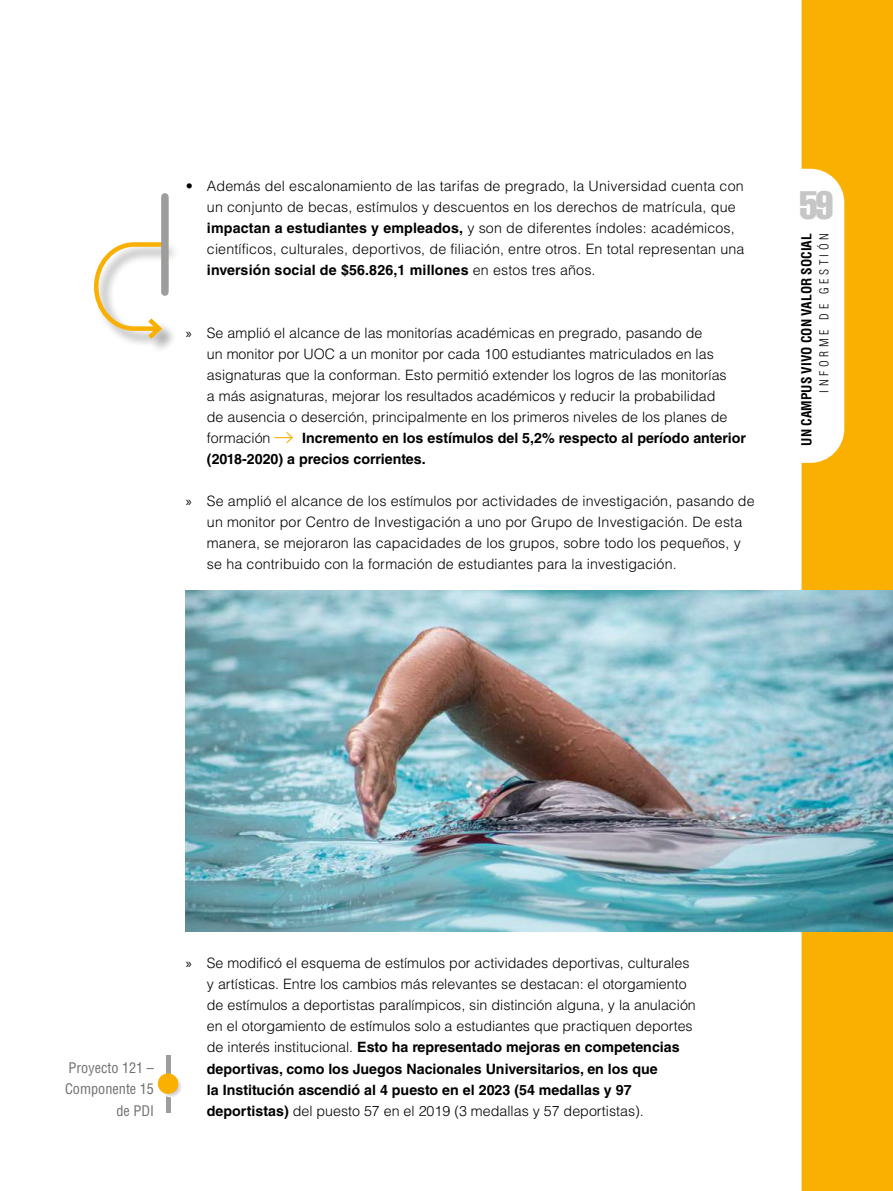
<style>
.page{position:relative;width:893px;height:1191px;background:#fff}
.page>*{position:absolute;margin:0;border:0;box-sizing:border-box;transform-origin:0 0}
.t1{font:39px "Helvetica LT Std Comp";color:#c6c6c6}
.t2{font:300 14.25px/21px "Helvetica LT Std";color:#000}
.t3{font:700 14.25px/21px "Helvetica LT Std";color:#000}
.t4{font:condensed 14.25px/21px "Helvetica LT Std";color:#706f6f;text-align:right}
.t5{font:700 condensed 13.5px "Helvetica LT Std";color:#000}
.t6{font:300 condensed 12px "Helvetica LT Std";letter-spacing:.3em;color:#000}
.s1{font-weight:700}
.s2{font-family:"Myriad Pro";font-weight:400}
</style>
<div class="page">
<svg style="left:801px;top:0;width:92px;height:1191px;fill:#f9b000"></svg>
<svg style="left:275px;top:432px;width:18px;height:12px"></svg>
<div style="left:95px;top:242px;width:85px;height:112px;background:#000;opacity:.38"></div>
<svg style="left:94px;top:242px;width:74px;height:101px"></svg>
<div style="left:161px;top:197px;width:8px;height:95px;background:#9d9d9c"></div>
<img style="left:186px;top:590px;width:707px;height:341px">
<div style="left:166px;top:1055px;width:5px;height:57px;background:#9d9d9c"></div>
<svg style="left:160px;top:1075px;width:22px;height:22px"></svg>
<div style="left:158px;top:1073px;width:20px;height:20px;background:#f9b000;border-radius:50%"></div>
<p class="t2" style="left:207px;top:175px;width:539px;text-indent:-21px">• Además del escalonamiento de las tarifas de pregrado, la Universidad cuenta con un conjunto de becas, estímulos y descuentos en los derechos de matrícula, que <span class="s1">impactan a estudiantes y empleados,</span> y son de diferentes índoles: académicos, científicos, culturales, deportivos, de filiación, entre otros. En total representan una <span class="s1">inversión social de $56.826,1 millones</span> en estos tres años.</p>
<p class="t2" style="left:207px;top:322px;width:522px;text-indent:-21px"><span class="s2">»</span> Se amplió el alcance de las monitorías académicas en pregrado, pasando de<br>un monitor por UOC a un monitor por cada 100 estudiantes matriculados en las asignaturas que la conforman. Esto permitió extender los logros de las monitorías a más asignaturas, mejorar los resultados académicos y reducir la probabilidad de ausencia o deserción, principalmente en los primeros niveles de los planes de formación</p>
<p class="t3" style="left:207px;top:427px;width:540px;text-indent:95px">Incremento en los estímulos del 5,2% respecto al período anterior (2018-2020) a precios corrientes.</p>
<p class="t2" style="left:207px;top:490px;width:549px;text-indent:-21px"><span class="s2">»</span> Se amplió el alcance de los estímulos por actividades de investigación, pasando de un monitor por Centro de Investigación a uno por Grupo de Investigación. De esta manera, se mejoraron las capacidades de los grupos, sobre todo los pequeños, y se ha contribuido con la formación de estudiantes para la investigación.</p>
<h1 class="t1" style="left:799px;top:181px;width:36px">59</h1>
<p class="t5" style="left:798px;top:445px;width:214px;rotate:-90deg">UN CAMPUS VIVO CON VALOR SOCIAL</p>
<p class="t6" style="left:817px;top:392px;width:161px;rotate:-90deg">INFORME DE GESTIÓN</p>
<p class="t4" style="left:65px;top:1057px;width:91px">Proyecto 121 –<br>Componente 15 de PDI</p>
<p class="t2" style="left:207px;top:952px;width:490px;text-indent:-21px"><span class="s2">»</span> Se modificó el esquema de estímulos por actividades deportivas, culturales y artísticas. Entre los cambios más relevantes se destacan: el otorgamiento de estímulos a deportistas paralímpicos, sin distinción alguna, y la anulación en el otorgamiento de estímulos solo a estudiantes que practiquen deportes de interés institucional. <span class="s1">Esto ha representado mejoras en competencias deportivas, como los Juegos Nacionales Universitarios, en los que<br>la Institución ascendió al 4 puesto en el 2023 (54 medallas y 97 deportistas)</span> del puesto 57 en el 2019 (3 medallas y 57 deportistas).</p>
</div>
